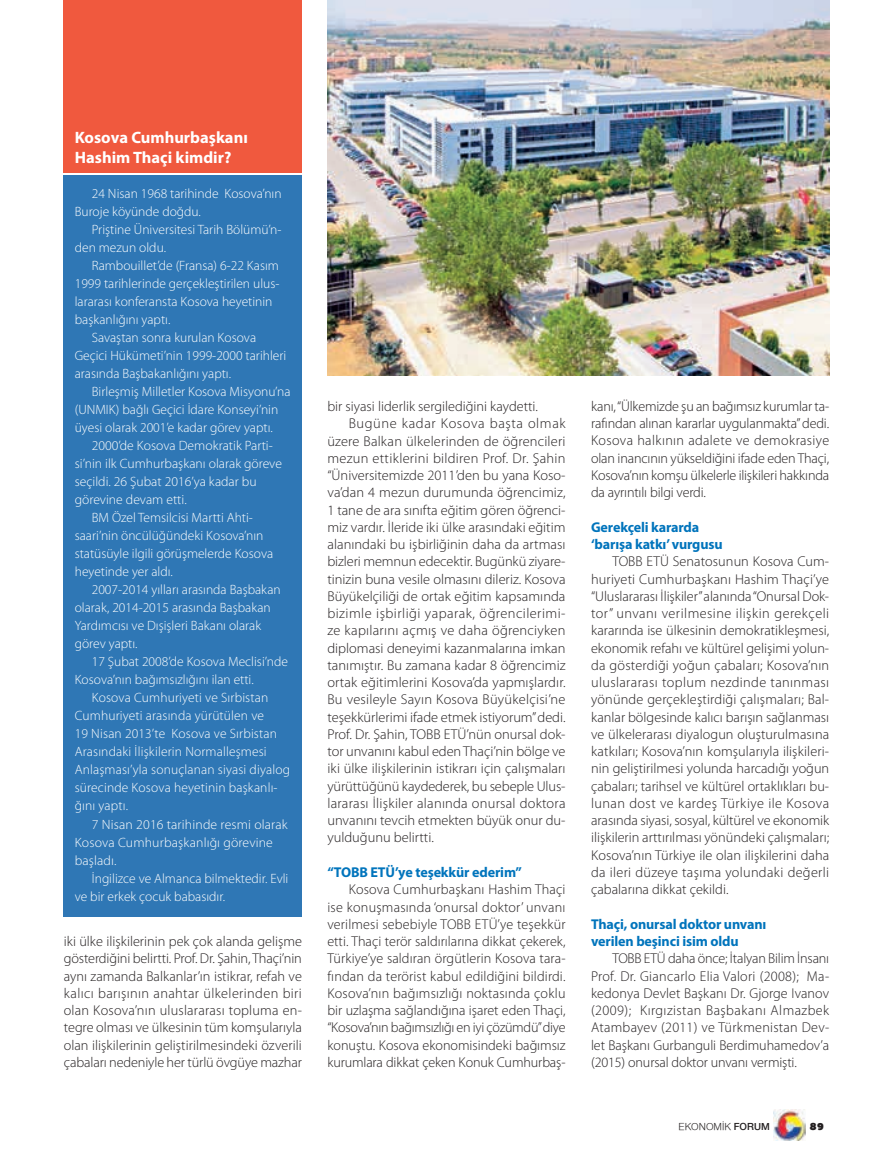
<style>
.page{position:relative;width:893px;height:1170px;background:#fff}
.page>*{position:absolute;margin:0;border:0;box-sizing:border-box;transform-origin:0 0}
.t1{font:700 16.5px/19.8px "Myriad Pro";color:#fff}
.t2{font:300 14.25px/17.2px "Myriad Pro";color:#231f20;text-align:justify}
.t3{font:700 14.25px/17.4px "Myriad Pro";letter-spacing:-.01em;color:#0074bc}
.t4{font:300 14.25px "Myriad Pro";letter-spacing:.02em;color:#231f20}
.t5{font:300 14.25px "Myriad Pro";letter-spacing:.03em;color:#231f20}
.t6{font:300 14.25px "Myriad Pro";letter-spacing:.04em;color:#231f20}
.t7{font:300 13.5px/18px "Myriad Pro";color:#fff}
.t8{font:10.5px "Nimbus Sans Novus";color:#231f20}
.t9{font:900 10.5px "PF Agora Sans Pro";color:#231f20}
.s1{font-weight:600}
</style>
<div class="page">
<img style="left:774px;top:1109px;width:31px;height:31px">
<div style="left:64px;top:175px;width:238px;height:741px;background:#2f77b5"></div>
<div style="left:64px;top:0;width:238px;height:173px;background:#f0593e"></div>
<img style="left:327px;top:0;width:502px;height:375px">
<p class="t1" style="left:75px;top:129px;width:175px">Kosova Cumhurbaşkanı<br>Hashim Thaçi kimdir?</p>
<p class="t7" style="left:75px;top:186px;width:208px;text-indent:17px">24 Nisan 1968 tarihinde Kosova’nın<br>Buroje köyünde doğdu.</p>
<p class="t7" style="left:75px;top:222px;width:208px;text-indent:17px">Priştine Üniversitesi Tarih Bölümü’n&shy;den mezun oldu.</p>
<p class="t7" style="left:92px;top:258px;width:189px">Rambouillet’de (Fransa) 6-22 Kasım</p>
<p class="t7" style="left:75px;top:276px;width:206px">1999 tarihlerinde gerçekleştirilen ulus-</p>
<p class="t7" style="left:75px;top:294px;width:199px">lararası konferansta Kosova heyetinin</p>
<p class="t7" style="left:75px;top:312px;width:97px">başkanlığını yaptı.</p>
<p class="t7" style="left:92px;top:330px;width:166px">Savaştan sonra kurulan Kosova</p>
<p class="t7" style="left:75px;top:348px;width:213px">Geçici Hükümeti’nin 1999-2000 tarihleri</p>
<p class="t7" style="left:75px;top:366px;width:158px">arasında Başbakanlığını yaptı.</p>
<p class="t7" style="left:92px;top:384px;width:200px">Birleşmiş Milletler Kosova Misyonu’na</p>
<p class="t7" style="left:75px;top:402px;width:205px">(UNMIK) bağlı Geçici İdare Konseyi’nin</p>
<p class="t7" style="left:75px;top:420px;width:200px">üyesi olarak 2001’e kadar görev yaptı.</p>
<p class="t7" style="left:92px;top:438px;width:183px">2000’de Kosova Demokratik Parti-</p>
<p class="t7" style="left:75px;top:456px;width:209px">si’nin ilk Cumhurbaşkanı olarak göreve</p>
<p class="t7" style="left:75px;top:474px;width:183px">seçildi. 26 Şubat 2016’ya kadar bu</p>
<p class="t7" style="left:75px;top:492px;width:113px">görevine devam etti.</p>
<p class="t7" style="left:92px;top:510px;width:163px">BM Özel Temsilcisi Martti Ahti-</p>
<p class="t7" style="left:75px;top:528px;width:190px">saari’nin öncülüğündeki Kosova’nın</p>
<p class="t7" style="left:75px;top:546px;width:200px">statüsüyle ilgili görüşmelerde Kosova</p>
<p class="t7" style="left:75px;top:564px;width:100px">heyetinde yer aldı.</p>
<p class="t7" style="left:92px;top:582px;width:190px">2007-2014 yılları arasında Başbakan</p>
<p class="t7" style="left:75px;top:600px;width:197px">olarak, 2014-2015 arasında Başbakan</p>
<p class="t7" style="left:75px;top:618px;width:188px">Yardımcısı ve Dışişleri Bakanı olarak</p>
<p class="t7" style="left:75px;top:636px;width:64px">görev yaptı.</p>
<p class="t7" style="left:92px;top:654px;width:198px">17 Şubat 2008’de Kosova Meclisi’nde</p>
<p class="t7" style="left:75px;top:672px;width:180px">Kosova’nın bağımsızlığını ilan etti.</p>
<p class="t7" style="left:92px;top:690px;width:178px">Kosova Cumhuriyeti ve Sırbistan</p>
<p class="t7" style="left:75px;top:708px;width:191px">Cumhuriyeti arasında yürütülen ve</p>
<p class="t7" style="left:75px;top:726px;width:204px">19 Nisan 2013’te Kosova ve Sırbistan</p>
<p class="t7" style="left:75px;top:744px;width:194px">Arasındaki İlişkilerin Normalleşmesi</p>
<p class="t7" style="left:75px;top:762px;width:217px">Anlaşması’yla sonuçlanan siyasi diyalog</p>
<p class="t7" style="left:75px;top:780px;width:204px">sürecinde Kosova heyetinin başkanlı-</p>
<p class="t7" style="left:75px;top:798px;width:55px">ğını yaptı.</p>
<p class="t7" style="left:92px;top:816px;width:197px">7 Nisan 2016 tarihinde resmi olarak</p>
<p class="t7" style="left:75px;top:834px;width:200px">Kosova Cumhurbaşkanlığı görevine</p>
<p class="t7" style="left:75px;top:852px;width:43px">başladı.</p>
<p class="t7" style="left:92px;top:870px;width:198px">İngilizce ve Almanca bilmektedir. Evli</p>
<p class="t7" style="left:75px;top:888px;width:152px">ve bir erkek çocuk babasıdır.</p>
<p class="t2" style="left:64px;top:933px;width:240px">iki ülke ilişkilerinin pek çok alanda gelişme gösterdiğini belirtti. Prof. Dr. Şahin, Thaçi’nin aynı zamanda Balkanlar’ın istikrar, refah ve kalıcı barışının anahtar ülkelerinden biri olan Kosova’nın uluslararası topluma en&shy;tegre olması ve ülkesinin tüm komşularıyla olan ilişkilerinin geliştirilmesindeki özverili çabaları nedeniyle her türlü övgüye mazhar</p>
<p class="t2" style="left:327px;top:398px;width:212px">bir siyasi liderlik sergilediğini kaydetti.</p>
<p class="t6" style="left:349px;top:418px;width:218px">Bugüne kadar Kosova başta olmak</p>
<p class="t2" style="left:327px;top:433px;width:240px">üzere Balkan ülkelerinden de öğrencileri</p>
<p class="t4" style="left:327px;top:452px;width:240px">mezun ettiklerini bildiren Prof. Dr. Şahin</p>
<p class="t2" style="left:327px;top:468px;width:240px">“Üniversitemizde 2011’den bu yana Koso-</p>
<p class="t2" style="left:327px;top:485px;width:240px">va’dan 4 mezun durumunda öğrencimiz,</p>
<p class="t2" style="left:327px;top:502px;width:240px">1 tane de ara sınıfta eğitim gören öğrenci-</p>
<p class="t2" style="left:327px;top:519px;width:240px">miz vardır. İleride iki ülke arasındaki eğitim</p>
<p class="t2" style="left:327px;top:536px;width:240px">alanındaki bu işbirliğinin daha da artması</p>
<p class="t2" style="left:327px;top:554px;width:240px">bizleri memnun edecektir. Bugünkü ziyare-</p>
<p class="t2" style="left:327px;top:571px;width:240px">tinizin buna vesile olmasını dileriz. Kosova</p>
<p class="t2" style="left:327px;top:588px;width:240px">Büyükelçiliği de ortak eğitim kapsamında</p>
<p class="t5" style="left:327px;top:608px;width:240px">bizimle işbirliği yaparak, öğrencilerimi-</p>
<p class="t4" style="left:327px;top:625px;width:240px">ze kapılarını açmış ve daha öğrenciyken</p>
<p class="t2" style="left:327px;top:640px;width:240px">diplomasi deneyimi kazanmalarına imkan</p>
<p class="t2" style="left:327px;top:657px;width:240px">tanımıştır. Bu zamana kadar 8 öğrencimiz</p>
<p class="t2" style="left:327px;top:674px;width:240px">ortak eğitimlerini Kosova’da yapmışlardır.</p>
<p class="t2" style="left:327px;top:692px;width:240px">Bu vesileyle Sayın Kosova Büyükelçisi’ne</p>
<p class="t2" style="left:327px;top:709px;width:240px">teşekkürlerimi ifade etmek istiyorum” dedi.</p>
<p class="t2" style="left:327px;top:726px;width:240px">Prof. Dr. Şahin, TOBB ETÜ’nün onursal dok-</p>
<p class="t2" style="left:327px;top:743px;width:240px">tor unvanını kabul eden Thaçi’nin bölge ve</p>
<p class="t2" style="left:327px;top:761px;width:240px">iki ülke ilişkilerinin istikrarı için çalışmaları</p>
<p class="t2" style="left:327px;top:778px;width:240px">yürüttüğünü kaydederek, bu sebeple Ulus-</p>
<p class="t2" style="left:327px;top:795px;width:240px">lararası İlişkiler alanında onursal doktora</p>
<p class="t2" style="left:327px;top:812px;width:240px">unvanını tevcih etmekten büyük onur du-</p>
<p class="t2" style="left:327px;top:830px;width:108px">yulduğunu belirtti.</p>
<p class="t3" style="left:327px;top:864px;width:196px">“TOBB ETÜ’ye teşekkür ederim”</p>
<p class="t2" style="left:327px;top:882px;width:240px;text-indent:21px">Kosova Cumhurbaşkanı Hashim Thaçi ise konuşmasında ‘onursal doktor’ unvanı verilmesi sebebiyle TOBB ETÜ’ye teşekkür etti. Thaçi terör saldırılarına dikkat çekerek, Türkiye’ye saldıran örgütlerin Kosova tara&shy;fından da terörist kabul edildiğini bildirdi.<br>Kosova’nın bağımsızlığı noktasında çoklu bir uzlaşma sağlandığına işaret eden Thaçi, “Kosova’nın bağımsızlığı en iyi çözümdü”diye konuştu. Kosova ekonomisindeki bağımsız kurumlara dikkat çeken Konuk Cumhurbaş-</p>
<p class="t2" style="left:591px;top:398px;width:240px">kanı, “Ülkemizde şu an bağımsız kurumlar ta&shy;rafından alınan kararlar uygulanmakta” dedi.<br>Kosova halkının adalete ve demokrasiye olan inancının yükseldiğini ifade eden Thaçi, Kosova’nın komşu ülkelerle ilişkileri hakkında da ayrıntılı bilgi verdi.</p>
<p class="t3" style="left:591px;top:519px;width:133px">Gerekçeli kararda ‘barışa katkı’ vurgusu</p>
<p class="t2" style="left:591px;top:554px;width:240px;text-indent:21px">TOBB ETÜ Senatosunun Kosova Cum&shy;huriyeti Cumhurbaşkanı Hashim Thaçi’ye “Uluslararası İlişkiler” alanında “Onursal Dok&shy;tor” unvanı verilmesine ilişkin gerekçeli kararında ise ülkesinin demokratikleşmesi, ekonomik refahı ve kültürel gelişimi yolun&shy;da gösterdiği yoğun çabaları; Kosova’nın uluslararası toplum nezdinde tanınması yönünde gerçekleştirdiği çalışmaları; Bal&shy;kanlar bölgesinde kalıcı barışın sağlanması ve ülkelerarası diyalogun oluşturulmasına katkıları; Kosova’nın komşularıyla ilişkileri&shy;nin geliştirilmesi yolunda harcadığı yoğun çabaları; tarihsel ve kültürel ortaklıkları bu&shy;lunan dost ve kardeş Türkiye ile Kosova arasında siyasi, sosyal, kültürel ve ekonomik ilişkilerin arttırılması yönündeki çalışmaları; Kosova’nın Türkiye ile olan ilişkilerini daha da ileri düzeye taşıma yolundaki değerli çabalarına dikkat çekildi.</p>
<p class="t3" style="left:591px;top:916px;width:177px">Thaçi, onursal doktor unvanı verilen beşinci isim oldu</p>
<p class="t2" style="left:591px;top:951px;width:240px;text-indent:21px">TOBB ETÜ daha önce; İtalyan Bilim İnsanı Prof. Dr. Giancarlo Elia Valori (2008); Ma&shy;kedonya Devlet Başkanı Dr. Gjorge Ivanov (2009); Kırgızistan Başbakanı Almazbek Atambayev (2011) ve Türkmenistan Dev&shy;let Başkanı Gurbanguli Berdimuhamedov’a (2015) onursal doktor unvanı vermişti.</p>
<p class="t8" style="left:679px;top:1120px;width:93px">EKONOMİK <span class="s1">FORUM</span></p>
<p class="t9" style="left:810px;top:1122px;width:16px">89</p>
</div>
